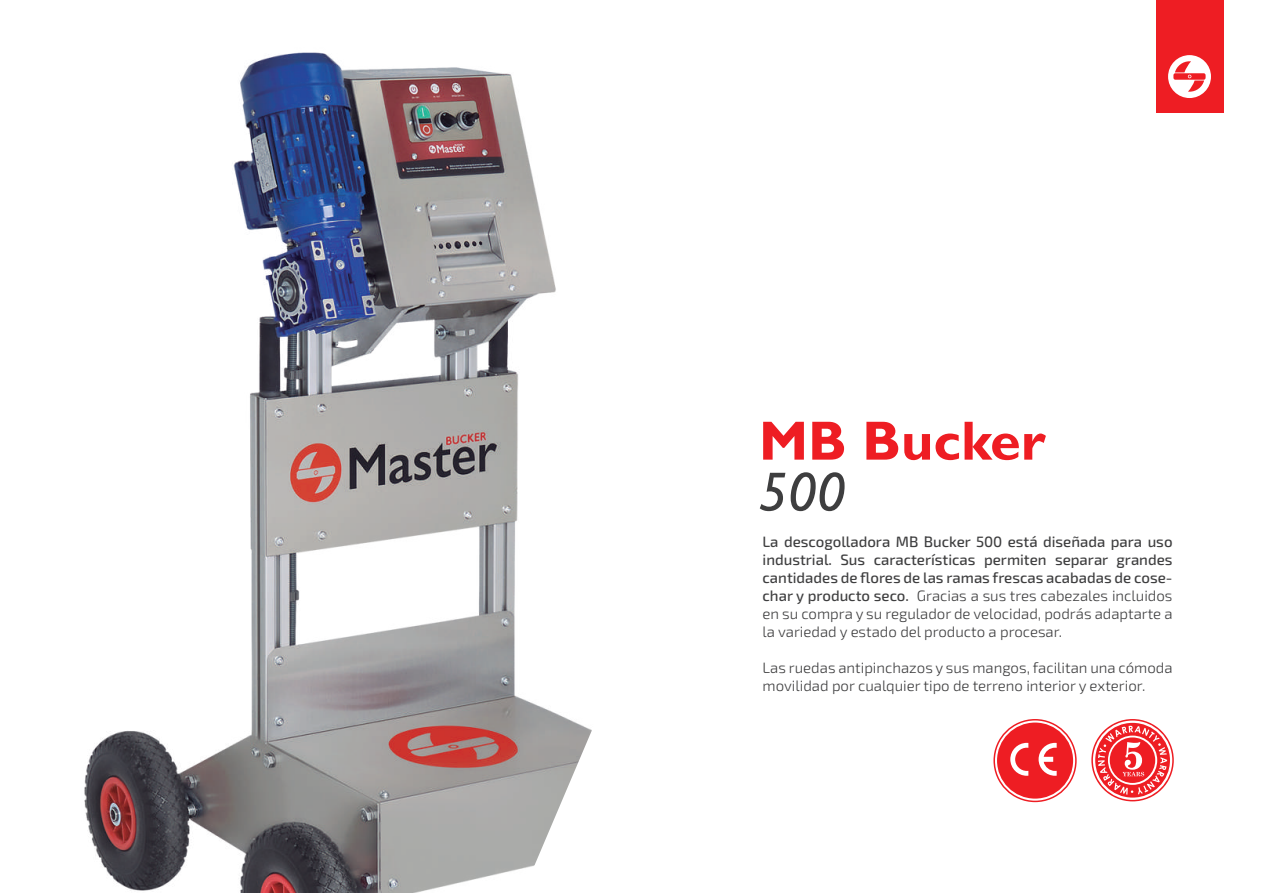
<style>
.page{position:relative;width:1263px;height:893px;background:#fff}
.page>*{position:absolute;margin:0;border:0;box-sizing:border-box;transform-origin:0 0}
.t1{font:700 55.5px "Gill Sans";color:#ee1d23}
.t2{font:italic 55.5px "Gill Sans";color:#3e3e3f}
.t3{font:500 15px/18px "Exo 2";color:#3e3e3f;text-align:justify}
.t4{font:300 15px/18px "Exo 2";color:#3e3e3f}
.s1{font-weight:300}
</style>
<div class="page">
<img style="left:84px;top:52px;width:508px;height:841px">
<svg style="left:1091px;top:719px;width:83px;height:82px"></svg>
<svg style="left:1093px;top:720px;width:79px;height:80px"></svg>
<svg style="left:1095px;top:723px;width:75px;height:75px"></svg>
<svg style="left:1098px;top:726px;width:69px;height:69px"></svg>
<div style="left:997px;top:723px;width:76px;height:76px;background:#ee1d23;border-radius:50%"></div>
<div style="left:993px;top:719px;width:84px;height:83px;border:2px solid #ee1d23;border-radius:50%"></div>
<svg style="left:1010px;top:743px;width:18px;height:33px"></svg>
<svg style="left:1038px;top:743px;width:19px;height:33px"></svg>
<div style="left:1156px;top:0;width:67px;height:113px;background:#ee1d23"></div>
<svg style="left:1168px;top:55px;width:43px;height:43px"></svg>
<h1 class="t1" style="left:759px;top:409px;width:288px">MB Bucker</h1>
<h1 class="t2" style="left:759px;top:460px;width:88px">500</h1>
<p class="t3" style="left:762px;top:532px;width:411px">La descogolladora MB Bucker 500 está diseñada para uso industrial. Sus características permiten separar grandes cantidades de flores de las ramas frescas acabadas de cose&shy;char y producto seco. <span class="s1">Gracias a sus tres cabezales incluidos en su compra y su regulador de velocidad, podrás adaptarte a la variedad y estado del producto a procesar.</span></p>
<p class="t4" style="left:762px;top:658px;width:411px">Las ruedas antipinchazos y sus mangos, facilitan una cómoda movilidad por cualquier tipo de terreno interior y exterior.</p>
</div>
